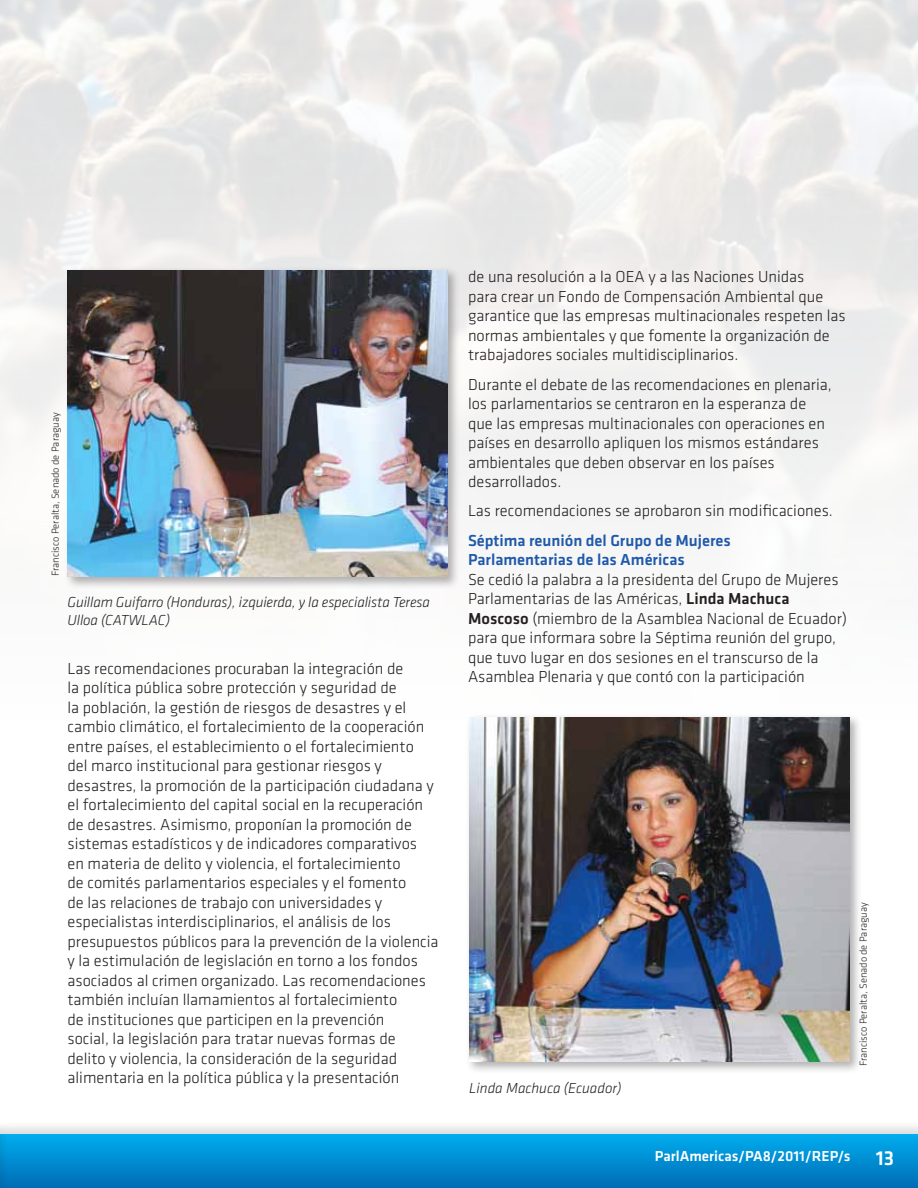
<style>
.page{position:relative;width:918px;height:1188px;background:#fff}
.page>*{position:absolute;margin:0;border:0;box-sizing:border-box;transform-origin:0 0}
.t1{font:300 16.5px/19.5px "Klavika";color:#231f20}
.t2{font:500 16.5px/19.5px "Klavika";color:#1f59a9}
.t3{font:italic 300 15px/18px "Klavika";letter-spacing:-.01em;color:#231f20}
.t4{font:500 15px "Klavika";color:#fff}
.t5{font:300 10.5px "Klavika";color:#231f20}
.s1{font-weight:500}
.s2{font-size:21px}
</style>
<div class="page">
<div style="left:0;top:1120px;width:918px;height:68px;background:#231f20;opacity:.15"></div>
<div style="left:0;top:1134px;width:918px;height:54px;background:linear-gradient(to bottom,#00adee,#006db7)"></div>
<div style="left:0;top:1120px;width:8px;height:68px;background:#231f20;opacity:.15"></div>
<div style="left:64px;top:266px;width:396px;height:324px;background:#231f20;opacity:.35"></div>
<img style="left:68px;top:270px;width:379px;height:307px">
<div style="left:466px;top:713px;width:396px;height:362px;background:#231f20;opacity:.35"></div>
<img style="left:469px;top:717px;width:380px;height:345px">
<p class="t5" style="left:49px;top:576px;width:165px;rotate:-90deg">Francisco Peralta, Senado de Paraguay</p>
<p class="t3" style="left:68px;top:593px;width:364px">Guillam Guifarro (Honduras), izquierda, y la especialista Teresa<br>Ulloa (CATWLAC)</p>
<p class="t1" style="left:68px;top:658px;width:373px">Las recomendaciones procuraban la integración de<br>la política pública sobre protección y seguridad de<br>la población, la gestión de riesgos de desastres y el cambio climático, el fortalecimiento de la cooperación entre países, el establecimiento o el fortalecimiento<br>del marco institucional para gestionar riesgos y desastres, la promoción de la participación ciudadana y el fortalecimiento del capital social en la recuperación de desastres. Asimismo, proponían la promoción de sistemas estadísticos y de indicadores comparativos<br>en materia de delito y violencia, el fortalecimiento<br>de comités parlamentarios especiales y el fomento<br>de las relaciones de trabajo con universidades y especialistas interdisciplinarios, el análisis de los presupuestos públicos para la prevención de la violencia y la estimulación de legislación en torno a los fondos asociados al crimen organizado. Las recomendaciones también incluían llamamientos al fortalecimiento<br>de instituciones que participen en la prevención<br>social, la legislación para tratar nuevas formas de<br>delito y violencia, la consideración de la seguridad alimentaria en la política pública y la presentación</p>
<p class="t1" style="left:468px;top:267px;width:379px">de una resolución a la OEA y a las Naciones Unidas<br>para crear un Fondo de Compensación Ambiental que garantice que las empresas multinacionales respeten las normas ambientales y que fomente la organización de trabajadores sociales multidisciplinarios.</p>
<p class="t1" style="left:468px;top:374px;width:365px">Durante el debate de las recomendaciones en plenaria, los parlamentarios se centraron en la esperanza de que las empresas multinacionales con operaciones en países en desarrollo apliquen los mismos estándares ambientales que deben observar en los países desarrollados.</p>
<p class="t1" style="left:468px;top:501px;width:366px">Las recomendaciones se aprobaron sin modificaciones.</p>
<p class="t2" style="left:468px;top:530px;width:264px">Séptima reunión del Grupo de Mujeres<br>Parlamentarias de las Américas</p>
<p class="t1" style="left:468px;top:569px;width:381px">Se cedió la palabra a la presidenta del Grupo de Mujeres Parlamentarias de las Américas, <span class="s1">Linda Machuca Moscoso</span> (miembro de la Asamblea Nacional de Ecuador) para que informara sobre la Séptima reunión del grupo, que tuvo lugar en dos sesiones en el transcurso de la Asamblea Plenaria y que contó con la participación</p>
<p class="t3" style="left:469px;top:1079px;width:154px">Linda Machuca (Ecuador)</p>
<p class="t5" style="left:857px;top:1066px;width:165px;rotate:-90deg">Francisco Peralta, Senado de Paraguay</p>
<p class="t4" style="left:655px;top:1146px;width:241px">ParlAmericas/PA8/2011/REP/s <span class="s2">13</span></p>
</div>
